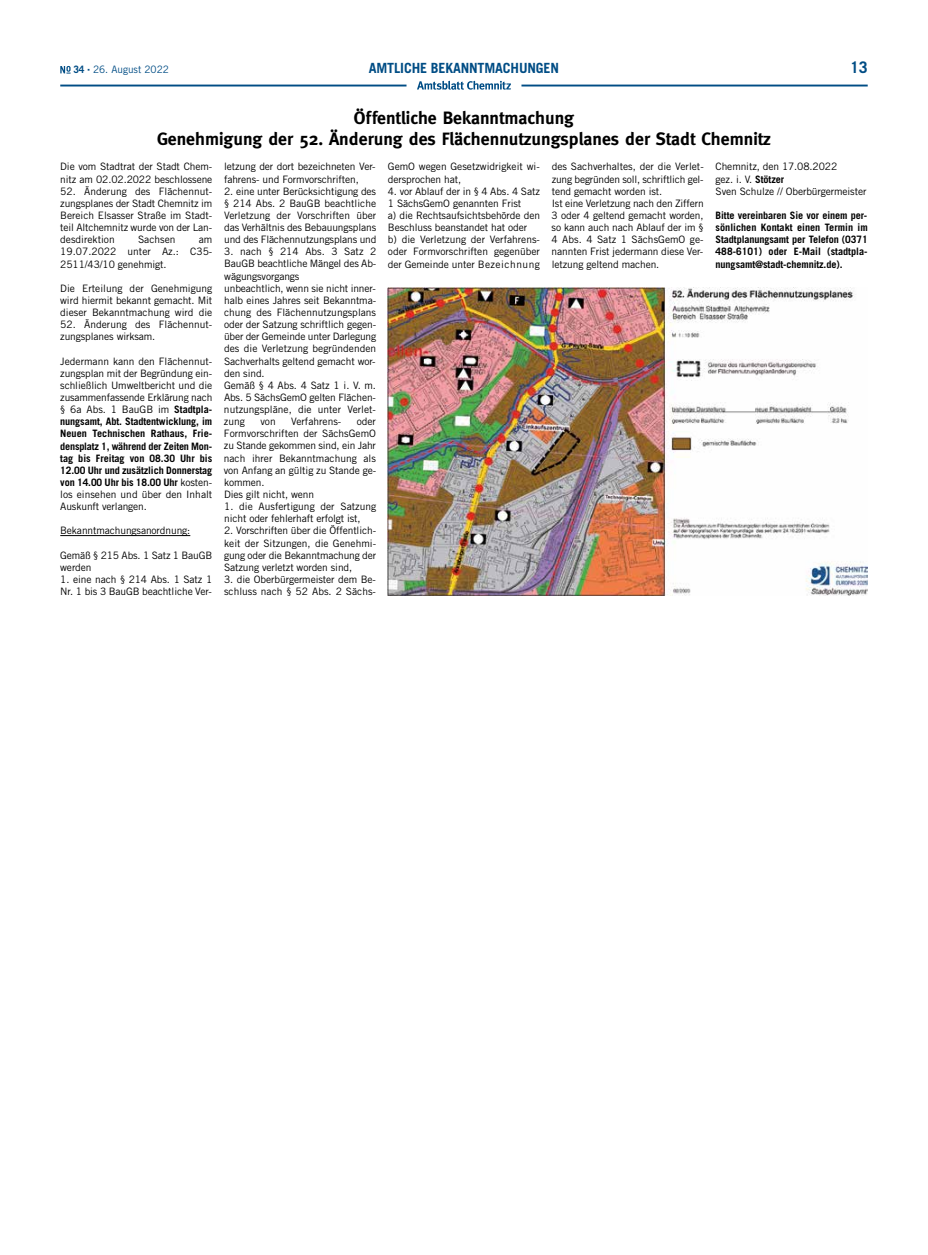
<style>
.page{position:relative;width:928px;height:1255px;background:#fff}
.page>*{position:absolute;margin:0;border:0;box-sizing:border-box;transform-origin:0 0}
.t1{font:700 17.88px/21.5px "Meta";color:#000;text-align:center}
.t2{font:700 16px "Trade Gothic LT Std";color:#004d85}
.t3{font:700 14px "Trade Gothic LT Std";letter-spacing:-.01em;color:#004d85}
.t4{font:10.25px/12.1px "Trade Gothic LT Std";letter-spacing:-.01em;color:#000}
.t5{font:700 10.25px/12.1px "Trade Gothic LT Std";letter-spacing:-.01em;color:#000;text-align:justify}
.t6{font:10.25px "Trade Gothic LT Std";color:#004d85}
.s1{font-weight:700}
</style>
<div class="page">
<hr style="left:60px;top:85px;width:346px;height:1px;background:#004d85">
<hr style="left:521px;top:85px;width:346px;height:1px;background:#004d85">
<svg style="left:417px;top:81px;width:94px;height:9px"></svg>
<hr style="left:60px;top:535px;width:130px;height:1px;background:#000">
<img style="left:388px;top:287px;width:479px;height:308px">
<svg style="left:60px;top:66px;width:11px;height:8px"></svg>
<p class="t6" style="left:73px;top:64px;width:97px"><span class="s1">34</span> 26. August 2022</p>
<h2 class="t2" style="left:849px;top:58px;width:19px">13</h2>
<h3 class="t3" style="left:369px;top:60px;width:192px">AMTLICHE BEKANNTMACHUNGEN</h3>
<h1 class="t1" style="left:157px;top:107px;width:615px">Öffentliche Bekanntmachung<br>Genehmigung der 52. Änderung des Flächennutzungsplanes der Stadt Chemnitz</h1>
<p class="t4" style="left:60px;top:161px;width:153px">Die vom Stadtrat der Stadt Chem&shy;nitz am 02.02.2022 beschlossene</p>
<p class="t4" style="left:60px;top:185px;width:153px;text-align:justify">52. Änderung des Flächennut&shy;zungsplanes der Stadt Chemnitz im Bereich Elsasser Straße im Stadt&shy;teil Altchemnitz wurde von der Lan&shy;desdirektion</p>
<p class="t4" style="left:388px;top:160px;width:153px">GemO wegen Gesetzwidrigkeit wi&shy;dersprochen hat,</p>
<p class="t4" style="left:388px;top:185px;width:154px">4. vor Ablauf der in § 4 Abs. 4 Satz<br>1 SächsGemO genannten Frist<br>a) die Rechtsaufsichtsbehörde den<br>Beschluss beanstandet hat oder<br>b) die Verletzung der Verfahrens&shy;oder Formvorschriften gegenüber der Gemeinde unter Bezeichnung</p>
<p class="t4" style="left:551px;top:161px;width:154px">des Sachverhaltes, der die Verlet&shy;zung begründen soll, schriftlich gel&shy;tend gemacht worden ist.<br>Ist eine Verletzung nach den Ziffern<br>3 oder 4 geltend gemacht worden, so kann auch nach Ablauf der im §<br>4 Abs. 4 Satz 1 SächsGemO ge&shy;nannten Frist jedermann diese Ver&shy;letzung geltend machen.</p>
<p class="t4" style="left:715px;top:161px;width:152px">Chemnitz, den 17.08.2022<br>gez. i. V. <span class="s1">Stötzer<br></span>Sven Schulze // Oberbürgermeister</p>
<p class="t4" style="left:224px;top:161px;width:153px">letzung der dort bezeichneten Ver&shy;fahrens- und Formvorschriften,</p>
<p class="t4" style="left:224px;top:185px;width:154px;text-align:justify">2. eine unter Berücksichtigung des § 214 Abs. 2 BauGB beachtliche Verletzung der Vorschriften über das Verhältnis des Bebauungsplans und des Flächennutzungsplans und</p>
<p class="t4" style="left:224px;top:245px;width:154px">3. nach § 214 Abs. 3 Satz 2<br>BauGB beachtliche Mängel des Ab&shy;wägungsvorgangs<br>unbeachtlich, wenn sie nicht inner&shy;halb eines Jahres seit Bekanntma&shy;chung des Flächennutzungsplans oder der Satzung schriftlich gegen&shy;über der Gemeinde unter Darlegung des die Verletzung begründenden<br>Sachverhalts geltend gemacht wor&shy;den sind.<br>Gemäß § 4 Abs. 4 Satz 1 i. V. m.<br>Abs. 5 SächsGemO gelten Flächen&shy;nutzungspläne, die unter Verlet&shy;zung</p>
<p class="t5" style="left:715px;top:209px;width:153px">Bitte vereinbaren Sie vor einem per&shy;sönlichen Kontakt einen Termin im Stadtplanungsamt per Telefon (0371<br>488-6101) oder E-Mail (stadtpla&shy;nungsamt@stadt-chemnitz.de).</p>
<p class="t4" style="left:138px;top:233px;width:39px">Sachsen</p>
<p class="t4" style="left:60px;top:233px;width:153px;text-align:justify;text-indent:138px">am 19.07.2022 unter Az.: C35- 2511/43/10 genehmigt.</p>
<p class="t4" style="left:60px;top:282px;width:153px;text-align:justify">Die Erteilung der Genehmigung wird hiermit bekannt gemacht. Mit dieser Bekanntmachung wird die</p>
<p class="t4" style="left:60px;top:318px;width:153px">52. Änderung des Flächennut&shy;zungsplanes wirksam.</p>
<p class="t4" style="left:60px;top:355px;width:153px;text-align:justify">Jedermann kann den Flächennut&shy;zungsplan mit der Begründung ein&shy;schließlich Umweltbericht und die zusammenfassende Erklärung nach § 6a Abs. 1 BauGB im <span class="s1">Stadtpla&shy;nungsamt, Abt. Stadtentwicklung, im Neuen Technischen Rathaus, Frie&shy;densplatz 1, während der Zeiten Mon&shy;tag bis Freitag von 08.30 Uhr bis 12.00 Uhr und zusätzlich Donnerstag von 14.00 Uhr bis 18.00 Uhr</span> kosten&shy;los einsehen und über den Inhalt Auskunft verlangen.</p>
<p class="t4" style="left:60px;top:524px;width:132px">Bekanntmachungsanordnung:</p>
<p class="t4" style="left:60px;top:549px;width:153px">Gemäß § 215 Abs. 1 Satz 1 BauGB werden</p>
<p class="t4" style="left:60px;top:573px;width:153px">1. eine nach § 214 Abs. 1 Satz 1<br>Nr. 1 bis 3 BauGB beachtliche Ver-</p>
<p class="t4" style="left:260px;top:415px;width:17px">von</p>
<p class="t4" style="left:291px;top:415px;width:52px">Verfahrens-</p>
<p class="t4" style="left:224px;top:415px;width:154px;text-indent:133px">oder<br>Formvorschriften der SächsGemO zu Stande gekommen sind, ein Jahr nach ihrer Bekanntmachung als von Anfang an gültig zu Stande ge&shy;kommen.<br>Dies gilt nicht, wenn</p>
<p class="t4" style="left:224px;top:500px;width:153px">1. die Ausfertigung der Satzung nicht oder fehlerhaft erfolgt ist,</p>
<p class="t4" style="left:224px;top:524px;width:153px;text-align:justify">2. Vorschriften über die Öffentlich&shy;keit der Sitzungen, die Genehmi&shy;gung oder die Bekanntmachung der Satzung verletzt worden sind,</p>
<p class="t4" style="left:224px;top:573px;width:153px">3. die Oberbürgermeister dem Be&shy;schluss nach § 52 Abs. 2 Sächs-</p>
</div>
